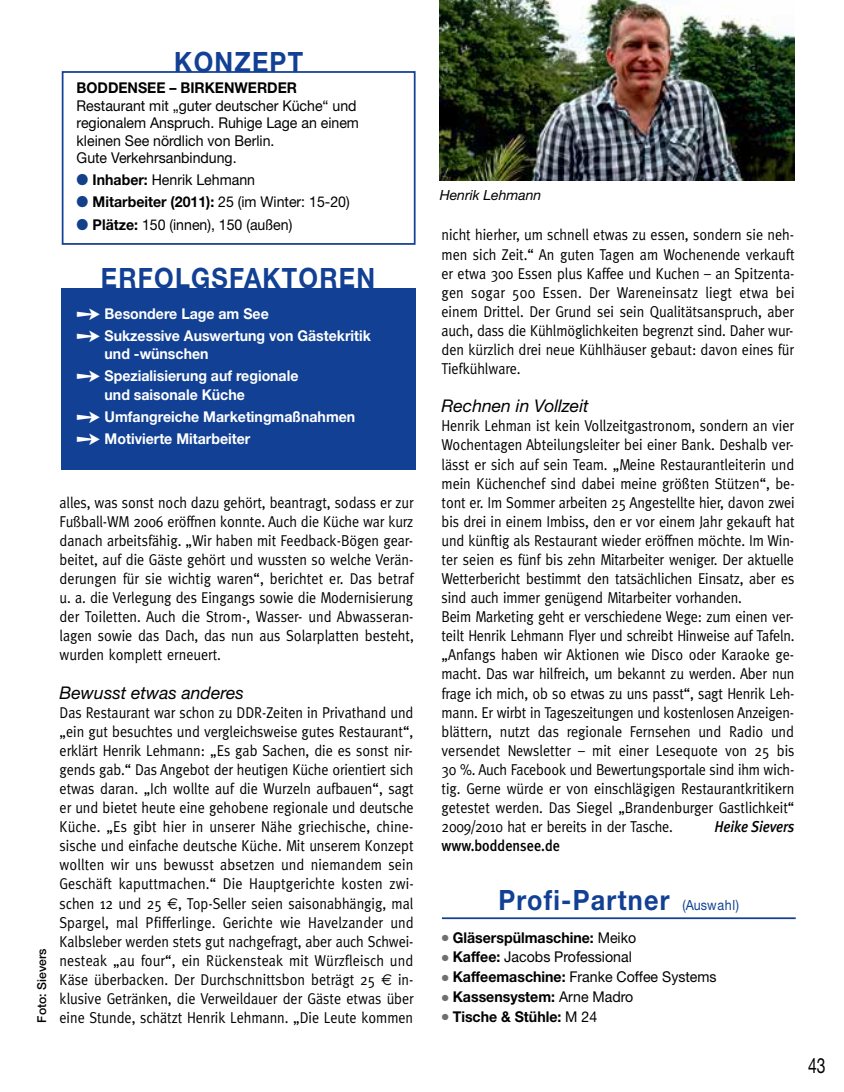
<style>
.page{position:relative;width:844px;height:1092px;background:#fff}
.page>*{position:absolute;margin:0;border:0;box-sizing:border-box;transform-origin:0 0}
.t1{font:700 28px "Helvetica Neue";letter-spacing:.05em;color:#114094;scale:.9 1}
.t2{font:21px "Helvetica Neue";color:#000;scale:.75 1}
.t3{font:italic 17.5px "Helvetica Neue";color:#000}
.t4{font:15.75px/19.1px "Meta";letter-spacing:-.005em;color:#000;text-align:justify;scale:.9 1}
.t5{font:500 15.75px "Meta Plus";color:#000;scale:.9 1}
.t6{font:italic 500 15.75px "Meta Plus";letter-spacing:-.01em;color:#000;scale:.9 1}
.t7{font:14.88px/17.5px "Helvetica Neue";color:#000;scale:.95 1}
.t8{font:700 14.88px/22.1px "Helvetica Neue";color:#fff;scale:.95 1}
.t9{font:700 14.88px "Helvetica Neue";color:#000;scale:.95 1}
.t10{font:italic 14px "Helvetica Neue";color:#000}
.t11{font:500 12.25px "Helvetica Neue";color:#000}
.s1{font-weight:700}
.s2{color:#14408a}
.s3{font-weight:400}
.s4{font-family:"Euro Sans"}
.s5{font-weight:400;font-size:14px}
.s6{color:#6f6f6e}
</style>
<div class="page">
<div style="left:62px;top:71px;width:353px;height:174px;border:2px solid #114094"></div>
<div style="left:61px;top:287px;width:354px;height:182px;background:#114094"></div>
<hr style="left:442px;top:917px;width:353px;height:2px;background:#114094">
<img style="left:439px;top:0;width:355px;height:181px">
<p class="t1" style="left:174px;top:45px;width:145px">KONZEPT</p>
<p class="t7" style="left:77px;top:79px;width:298px"><span class="s1">BODDENSEE – BIRKENWERDER </span>Restaurant mit „guter deutscher Küche“ und regionalem Anspruch. Ruhige Lage an einem kleinen See nördlich von Berlin.<br>Gute Verkehrsanbindung.</p>
<p class="t7" style="left:77px;top:170px;width:189px"><span class="s2">●</span> <span class="s1">Inhaber:</span> Henrik Lehmann</p>
<p class="t9" style="left:77px;top:193px;width:289px"><span class="s2">●</span> Mitarbeiter (2011): <span class="s3">25 (im Winter: 15-20)</span></p>
<p class="t7" style="left:77px;top:215px;width:228px"><span class="s2">●</span> <span class="s1">Plätze:</span> 150 (innen), 150 (außen)</p>
<p class="t1" style="left:101px;top:261px;width:306px">ERFOLGSFAKTOREN</p>
<p class="t8" style="left:76px;top:302px;width:312px">➙ Besondere Lage am See<br>➙ Sukzessive Auswertung von Gästekritik</p>
<p class="t8" style="left:76px;top:342px;width:235px;text-indent:28px">und -wünschen<br>➙ Spezialisierung auf regionale</p>
<p class="t8" style="left:76px;top:383px;width:295px;text-indent:28px">und saisonale Küche<br>➙ Umfangreiche Marketing maßnahmen ➙ Motivierte Mitarbeiter</p>
<p class="t11" style="left:34px;top:1022px;width:76px;rotate:-90deg">Foto: Sievers</p>
<p class="t4" style="left:60px;top:492px;width:395px">alles, was sonst noch dazu gehört, beantragt, sodass er zur Fußball-WM 2006 eröffnen konnte. Auch die Küche war kurz danach arbeitsfähig. „Wir haben mit Feedback-Bögen gear&shy;beitet, auf die Gäste ge hört und wussten so welche Verän&shy;derungen für sie wichtig waren“, berichtet er. Das betraf u. a. die Verlegung des Eingangs sowie die Modernisierung der Toiletten. Auch die Strom-, Wasser- und Abwasseran - lagen sowie das Dach, das nun aus Solarplatten besteht, wurden komplett erneuert.</p>
<p class="t3" style="left:60px;top:681px;width:186px">Bewusst etwas anderes</p>
<p class="t4" style="left:60px;top:702px;width:395px">Das Restaurant war schon zu DDR-Zeiten in Privathand und „ein gut besuchtes und vergleichsweise gutes Restaurant“, erklärt Henrik Lehmann: „Es gab Sachen, die es sonst nir&shy;gends gab.“ Das Angebot der heutigen Küche orientiert sich etwas daran. „Ich wollte auf die Wurzeln aufbauen“, sagt er und bietet heute eine gehobene regionale und deutsche Küche. „Es gibt hier in unserer Nähe griechische, chine - sische und einfache deutsche Küche. Mit unserem Konzept wollten wir uns bewusst absetzen und niemandem sein Geschäft kaputtmachen.“ Die Hauptgerichte kosten zwi&shy;schen 12 und 25 <span class="s4">€</span>, Top-Seller seien saisonabhängig, mal Spargel, mal Pfifferlinge. Gerichte wie Havelzander und Kalbsleber werden stets gut nachgefragt, aber auch Schwei&shy;nesteak „au four“, ein Rückensteak mit Würzfleisch und Käse überbacken. Der Durchschnittsbon beträgt 25 <span class="s4">€</span> in&shy;klusive Getränken, die Verweildauer der Gäste etwas über eine Stunde, schätzt Henrik Lehmann. „Die Leute kommen</p>
<p class="t10" style="left:439px;top:187px;width:103px">Henrik Lehmann</p>
<p class="t4" style="left:441px;top:225px;width:393px">nicht hierher, um schnell etwas zu essen, sondern sie neh&shy;men sich Zeit.“ An guten Tagen am Wochenende verkauft er etwa 300 Essen plus Kaffee und Kuchen – an Spitzenta&shy;gen sogar 500 Essen. Der Wareneinsatz liegt etwa bei einem Drittel. Der Grund sei sein Qualitätsanspruch, aber auch, dass die Kühlmöglichkeiten begrenzt sind. Daher wur&shy;den kürzlich drei neue Kühlhäuser gebaut: davon eines für Tiefkühlware.</p>
<p class="t3" style="left:441px;top:395px;width:149px">Rechnen in Vollzeit</p>
<p class="t4" style="left:441px;top:416px;width:394px;text-align:left">Henrik Lehman ist kein Vollzeitgastronom, sondern an vier Wochentagen Abteilungsleiter bei einer Bank. Deshalb ver&shy;lässt er sich auf sein Team. „Meine Restaurantlei terin und mein Küchenchef sind dabei meine größten Stützen“, be&shy;tont er. Im Sommer arbeiten 25 Angestellte hier, davon zwei bis drei in einem Imbiss, den er vor einem Jahr gekauft hat und künftig als Res taurant wieder eröffnen möchte. Im Win&shy;ter seien es fünf bis zehn Mitarbeiter weniger. Der aktuelle Wetterbericht bestimmt den tatsächlichen Einsatz, aber es sind auch immer genügend Mitarbeiter vorhanden.<br>Beim Marketing geht er verschiedene Wege: zum einen ver&shy;teilt Henrik Lehmann Flyer und schreibt Hinweise auf Tafeln. „Anfangs haben wir Aktionen wie Disco oder Karaoke ge&shy;macht. Das war hilfreich, um bekannt zu werden. Aber nun frage ich mich, ob so etwas zu uns passt“, sagt Henrik Leh&shy;mann. Er wirbt in Tageszeitungen und kostenlosen Anzeigen&shy;blättern, nutzt das regionale Fernsehen und Radio und versendet Newsletter – mit einer Lesequote von 25 bis 30 %. Auch Facebook und Bewertungs portale sind ihm wich&shy;tig. Gerne würde er von einschlägigen Restaurantkritikern getestet werden. Das Siegel „Brandenburger Gast lichkeit“ 2009/2010 hat er bereits in der Tasche.</p>
<p class="t6" style="left:714px;top:817px;width:90px">Heike Sievers</p>
<p class="t5" style="left:441px;top:836px;width:133px">www.boddensee.de</p>
<p class="t1" style="left:498px;top:882px;width:269px">Profi-Partner <span class="s5">(Auswahl)</span></p>
<p class="t9" style="left:442px;top:927px;width:206px"><span class="s6">●</span> Gläserspülmaschine: <span class="s3">Meiko</span></p>
<p class="t7" style="left:442px;top:948px;width:201px"><span class="s6">●</span> <span class="s1">Kaffee:</span> Jacobs Professional</p>
<p class="t7" style="left:442px;top:967px;width:290px"><span class="s6">●</span> <span class="s1">Kaffeemaschine:</span> Franke Coffee Systems</p>
<p class="t9" style="left:442px;top:987px;width:203px"><span class="s6">●</span> Kassensystem: <span class="s3">Arne Madro</span></p>
<p class="t9" style="left:442px;top:1007px;width:165px"><span class="s6">●</span> Tische &amp; Stühle: <span class="s3">M 24</span></p>
<p class="t2" style="left:807px;top:1052px;width:25px">43</p>
</div>
